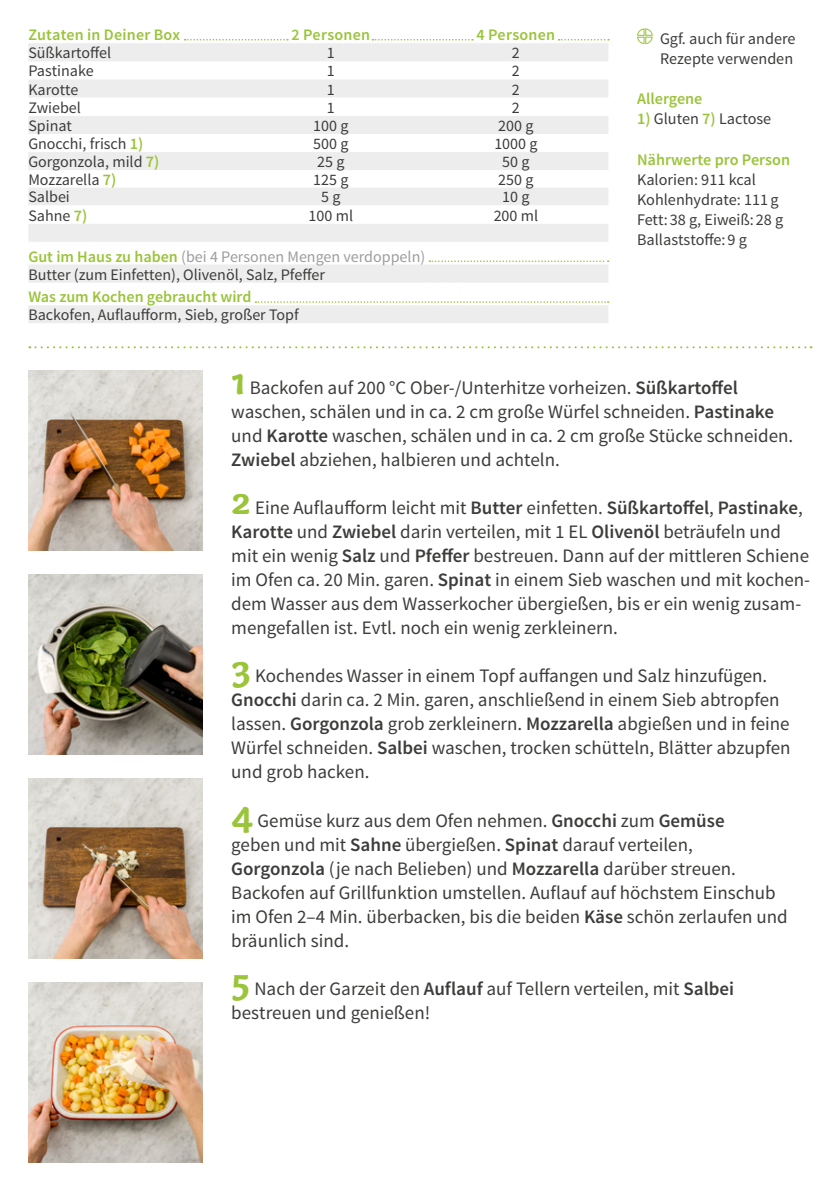
<style>
.page{position:relative;width:840px;height:1191px;background:#fff}
.page>*{position:absolute;margin:0;border:0;box-sizing:border-box;transform-origin:0 0}
.FRONT___BACK_Running{font:19px/24px "Source Sans Pro";color:#3c3c3b}
.BACK_Text_next_to_ta{font:16.2px/20.2px "Source Sans Pro";color:#3c3c3b}
.BACK_Text_next_to_ta-2{font:600 16.2px "Source Sans Pro";color:#9ac43a}
.BACK_Table_Content_L{font:16px "Source Sans Pro";color:#3c3c3b}
.BACK_Table_Content_C{font:16px "Source Sans Pro";color:#3c3c3b}
.BACK_Table_Content_C-2{font:16px "Source Sans Pro";color:#9d9d9c}
.BACK_Table_Header_CE{font:600 16px "Source Sans Pro";letter-spacing:.015em;color:#9ac43a}
.BACK_Table_Content_L-2{font:600 16px "Source Sans Pro";color:#9ac43a}
.s1{font-weight:600;font-size:16.2px;color:#9ac43a}
.s2{font-weight:600;color:#9ac43a}
.s3{font-family:"Capucine Basic";font-weight:700;font-size:40px;color:#9ac43a}
.s4{font-weight:600}
</style>
<div class="page">
<div style="left:555px;top:37px;width:63px;height:14px;background:#000;opacity:.2"></div>
<svg style="left:558px;top:39px;width:50px;height:1px"></svg>
<div style="left:182px;top:37px;width:115px;height:14px;background:#000;opacity:.2"></div>
<svg style="left:184px;top:39px;width:104px;height:1px"></svg>
<div style="left:369px;top:37px;width:113px;height:14px;background:#000;opacity:.2"></div>
<svg style="left:372px;top:39px;width:101px;height:1px"></svg>
<img style="left:28px;top:982px;width:175px;height:180px">
<img style="left:28px;top:778px;width:175px;height:180px">
<img style="left:28px;top:370px;width:175px;height:180px">
<img style="left:28px;top:574px;width:175px;height:180px">
<svg style="left:29px;top:346px;width:782px;height:2px"></svg>
<svg style="left:637px;top:28px;width:16px;height:17px"></svg>
<svg style="left:28px;top:43px;width:580px;height:54px;fill:#ededed"></svg>
<svg style="left:28px;top:116px;width:580px;height:207px;fill:#f3f3f3"></svg>
<svg style="left:429px;top:260px;width:179px;height:2px"></svg>
<svg style="left:255px;top:301px;width:353px;height:2px"></svg>
<p class="BACK_Table_Header_CE" style="left:28px;top:25px;width:153px">Zutaten in Deiner Box</p>
<p class="BACK_Table_Header_CE" style="left:291px;top:25px;width:80px">2 Personen</p>
<p class="BACK_Table_Header_CE" style="left:476px;top:25px;width:80px">4 Personen</p>
<p class="BACK_Table_Content_L" style="left:28px;top:43px;width:84px">Süßkartoffel</p>
<p class="BACK_Table_Content_C" style="left:327px;top:43px;width:9px">1</p>
<p class="BACK_Table_Content_C" style="left:511px;top:43px;width:9px">2</p>
<p class="BACK_Table_Content_L" style="left:28px;top:61px;width:67px">Pastinake</p>
<p class="BACK_Table_Content_C" style="left:327px;top:61px;width:9px">1</p>
<p class="BACK_Table_Content_C" style="left:511px;top:61px;width:9px">2</p>
<p class="BACK_Table_Content_L" style="left:28px;top:79px;width:52px">Karotte</p>
<p class="BACK_Table_Content_C" style="left:327px;top:79px;width:9px">1</p>
<p class="BACK_Table_Content_C" style="left:511px;top:79px;width:9px">2</p>
<p class="BACK_Table_Content_L" style="left:28px;top:97px;width:54px">Zwiebel</p>
<p class="BACK_Table_Content_C" style="left:327px;top:97px;width:9px">1</p>
<p class="BACK_Table_Content_C" style="left:511px;top:97px;width:9px">2</p>
<p class="BACK_Table_Content_L" style="left:28px;top:116px;width:45px">Spinat</p>
<p class="BACK_Table_Content_C" style="left:313px;top:116px;width:37px">100 g</p>
<p class="BACK_Table_Content_C" style="left:498px;top:116px;width:37px">200 g</p>
<p class="BACK_Table_Content_L" style="left:28px;top:134px;width:116px">Gnocchi, frisch <span class="s1">1)</span></p>
<p class="BACK_Table_Content_C" style="left:313px;top:134px;width:37px">500 g</p>
<p class="BACK_Table_Content_C" style="left:494px;top:134px;width:45px">1000 g</p>
<p class="BACK_Table_Content_L" style="left:28px;top:152px;width:132px">Gorgonzola, mild <span class="s1">7)</span></p>
<p class="BACK_Table_Content_C" style="left:317px;top:152px;width:29px">25 g</p>
<p class="BACK_Table_Content_C" style="left:502px;top:152px;width:29px">50 g</p>
<p class="BACK_Table_Content_L" style="left:28px;top:170px;width:89px">Mozzarella <span class="s1">7)</span></p>
<p class="BACK_Table_Content_C" style="left:313px;top:169px;width:37px">125 g</p>
<p class="BACK_Table_Content_C" style="left:498px;top:169px;width:37px">250 g</p>
<p class="BACK_Table_Content_L" style="left:28px;top:187px;width:43px">Salbei</p>
<p class="BACK_Table_Content_C" style="left:321px;top:187px;width:21px">5 g</p>
<p class="BACK_Table_Content_C" style="left:502px;top:187px;width:29px">10 g</p>
<p class="BACK_Table_Content_L" style="left:28px;top:205px;width:60px">Sahne <span class="s1">7)</span></p>
<p class="BACK_Table_Content_C" style="left:308px;top:205px;width:46px">100 ml</p>
<p class="BACK_Table_Content_C" style="left:493px;top:205px;width:46px">200 ml</p>
<p class="BACK_Table_Content_C-2" style="left:28px;top:246px;width:398px"><span class="s2">Gut im Haus zu haben</span> (bei 4 Personen Mengen verdoppeln)</p>
<p class="BACK_Table_Content_C" style="left:28px;top:264px;width:298px">Butter (zum Einfetten), Olivenöl, Salz, Pfeffer</p>
<p class="BACK_Table_Content_L-2" style="left:28px;top:287px;width:224px">Was zum Kochen gebraucht wird</p>
<p class="BACK_Table_Content_L" style="left:28px;top:305px;width:272px">Backofen, Auflaufform, Sieb, großer Topf</p>
<p class="BACK_Text_next_to_ta" style="left:659px;top:29px;width:137px">Ggf. auch für andere<br>Rezepte verwenden</p>
<p class="BACK_Text_next_to_ta-2" style="left:636px;top:88px;width:67px">Allergene</p>
<p class="BACK_Text_next_to_ta" style="left:636px;top:109px;width:136px"><span class="s2">1)</span> Gluten <span class="s2">7)</span> Lactose</p>
<p class="BACK_Text_next_to_ta-2" style="left:636px;top:149px;width:154px">Nährwerte pro Person</p>
<p class="BACK_Text_next_to_ta" style="left:636px;top:170px;width:120px">Kalorien: 911 kcal</p>
<p class="BACK_Text_next_to_ta" style="left:636px;top:190px;width:148px">Kohlenhydrate: 111g<br>Fett: 38 g, Eiweiß: 28 g</p>
<p class="BACK_Text_next_to_ta" style="left:636px;top:230px;width:111px">Ballaststoffe: 9 g</p>
<p class="FRONT___BACK_Running" style="left:231px;top:376px;width:563px"><span class="s3">1</span> Backofen auf 200 °C Ober-/Unterhitze vorheizen. <span class="s4">Süßkartoffel </span>waschen, schälen und in ca. 2 cm große Würfel schneiden. <span class="s4">Pastinake </span>und <span class="s4">Karotte</span> waschen, schälen und in ca. 2 cm große Stücke schneiden.<br><span class="s4">Zwiebel</span> abziehen, halbieren und achteln.</p>
<p class="FRONT___BACK_Running" style="left:231px;top:496px;width:580px"><span class="s3">2</span> Eine Auflaufform leicht mit <span class="s4">Butter</span> einfetten. <span class="s4">Süßkartoffel</span>, <span class="s4">Pastinake</span>, <span class="s4">Karotte</span> und <span class="s4">Zwiebel</span> darin verteilen, mit 1 EL <span class="s4">Olivenöl</span> beträufeln und mit ein wenig <span class="s4">Salz</span> und <span class="s4">Pfeffer</span> bestreuen. Dann auf der mittleren Schiene im Ofen ca. 20 Min. garen. <span class="s4">Spinat</span> in einem Sieb waschen und mit kochen&shy;dem Wasser aus dem Wasserkocher übergießen, bis er ein wenig zusam&shy;mengefallen ist. Evtl. noch ein wenig zerkleinern.</p>
<p class="FRONT___BACK_Running" style="left:231px;top:664px;width:560px"><span class="s3">3</span> Kochendes Wasser in einem Topf auffangen und Salz hinzufügen.<br><span class="s4">Gnocchi</span> darin ca. 2 Min. garen, anschließend in einem Sieb abtropfen lassen. <span class="s4">Gorgonzola</span> grob zerkleinern. <span class="s4">Mozzarella</span> abgießen und in feine Würfel schneiden. <span class="s4">Salbei</span> waschen, trocken schütteln, Blätter abzupfen und grob hacken.</p>
<p class="FRONT___BACK_Running" style="left:231px;top:808px;width:557px"><span class="s3">4</span> Gemüse kurz aus dem Ofen nehmen. <span class="s4">Gnocchi</span> zum <span class="s4">Gemüse<br></span>geben und mit <span class="s4">Sahne</span> übergießen. <span class="s4">Spinat</span> darauf verteilen, <span class="s4">Gorgonzola</span> (je nach Belieben) und <span class="s4">Mozzarella</span> darüber streuen.<br>Backofen auf Grillfunktion umstellen. Auflauf auf höchstem Einschub im Ofen 2–4 Min. überbacken, bis die beiden <span class="s4">Käse</span> schön zerlaufen und bräunlich sind.</p>
<p class="FRONT___BACK_Running" style="left:231px;top:976px;width:504px"><span class="s3">5</span> Nach der Garzeit den <span class="s4">Auflauf</span> auf Tellern verteilen, mit <span class="s4">Salbei </span>bestreuen und genießen!</p>
</div>
